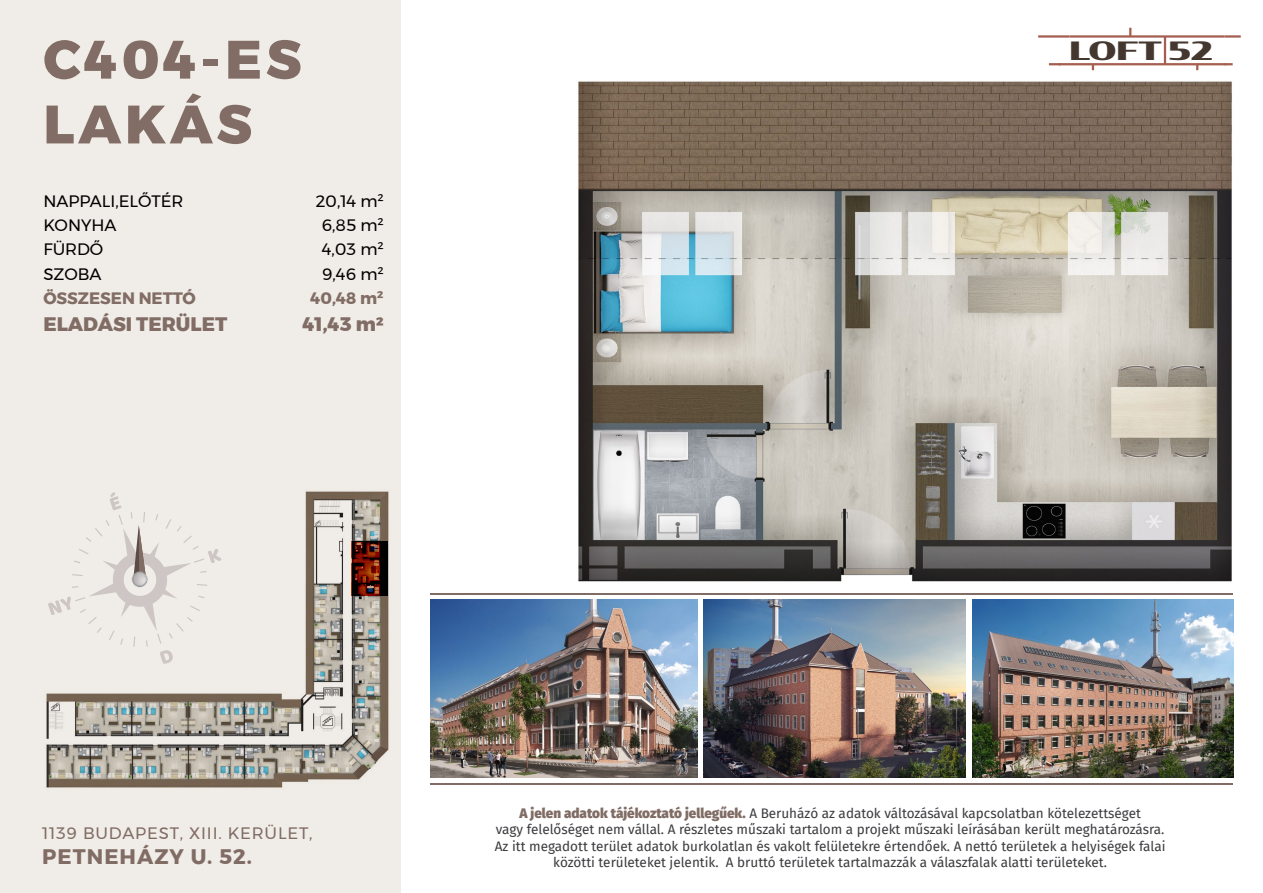
<style>
.page{position:relative;width:1263px;height:893px;background:#fff}
.page>*{position:absolute;margin:0;border:0;box-sizing:border-box;transform-origin:0 0}
.t1{font:800 54px/64.8px "Montserrat";letter-spacing:.075em;color:#816d65}
.t2{font:900 25.05px "Condor Wide";color:#43372f}
.t3{font:700 21px "Montserrat";letter-spacing:.05em;color:#806c64}
.t4{font:800 19.5px "Montserrat";color:#816d65}
.t5{font:16.5px "Montserrat";color:#000}
.t6{font:16.5px "Montserrat";letter-spacing:.05em;color:#806c64}
.t7{font:700 16.5px "Montserrat";color:#816d65}
.t8{font:13.5px/16.2px "Fira Sans";color:#3b3a3e;text-align:center}
.s1{font-weight:900;color:#806c64}
</style>
<div class="page">
<img style="left:578px;top:70px;width:654px;height:512px">
<div style="left:0;top:0;width:400px;height:893px;background:#f0ece7"></div>
<svg style="left:1129px;top:28px;width:2px;height:7px"></svg>
<hr style="left:1224px;top:35px;width:17px;height:3px;background:#a55e4f">
<svg style="left:1049px;top:63px;width:9px;height:2px"></svg>
<hr style="left:1038px;top:35px;width:31px;height:3px;background:#a55e4f">
<svg style="left:1226px;top:63px;width:7px;height:2px"></svg>
<hr style="left:1069px;top:35px;width:155px;height:3px;background:#a55e4f">
<hr style="left:1058px;top:63px;width:168px;height:2px;background:#a55e4f">
<hr style="left:1164px;top:36px;width:2px;height:28px;background:#a55e4f">
<img style="left:972px;top:599px;width:261px;height:179px">
<hr style="left:430px;top:593px;width:803px;height:1px;background:#806c64">
<hr style="left:430px;top:784px;width:803px;height:1px;background:#806c64">
<img style="left:431px;top:599px;width:266px;height:179px">
<img style="left:704px;top:599px;width:262px;height:179px">
<img style="left:46px;top:472px;width:355px;height:341px">
<svg style="left:48px;top:492px;width:173px;height:172px"></svg>
<img style="left:132px;top:572px;width:15px;height:14px">
<svg style="left:351px;top:541px;width:37px;height:55px;background:#491207"></svg>
<h1 class="t1" style="left:43px;top:27px;width:260px">C404-ES<br>LAKÁS</h1>
<p class="t5" style="left:43px;top:189px;width:142px">NAPPALI,ELŐTÉR</p>
<p class="t5" style="left:316px;top:189px;width:69px">20,14 m²</p>
<p class="t5" style="left:43px;top:213px;width:75px">KONYHA</p>
<p class="t5" style="left:322px;top:213px;width:63px">6,85 m²</p>
<p class="t5" style="left:43px;top:237px;width:61px">FÜRDŐ</p>
<p class="t5" style="left:322px;top:237px;width:63px">4,03 m²</p>
<p class="t5" style="left:43px;top:261px;width:60px">SZOBA</p>
<p class="t5" style="left:322px;top:261px;width:63px">9,46 m²</p>
<p class="t7" style="left:43px;top:284px;width:154px">ÖSSZESEN NETTÓ</p>
<p class="t7" style="left:310px;top:284px;width:75px">40,48 m²</p>
<h3 class="t4" style="left:43px;top:308px;width:185px">ELADÁSI TERÜLET</h3>
<h3 class="t4" style="left:303px;top:308px;width:82px">41,43 m2</h3>
<h2 class="t2" style="left:1069px;top:33px;width:145px">LOFT 52</h2>
<p class="t6" style="left:42px;top:821px;width:272px">1139 BUDAPEST, XIII. KERÜLET,</p>
<h3 class="t3" style="left:42px;top:840px;width:211px">PETNEHÁZY U. 52.</h3>
<p class="t8" style="left:495px;top:805px;width:672px"><span class="s1">A jelen adatok tájékoztató jellegűek.</span> A Beruházó az adatok változásával kapcsolatban kötelezettséget<br>vagy felelőséget nem vállal. A részletes műszaki tartalom a projekt műszaki leírásában került meghatározásra.<br>Az itt megadott terület adatok burkolatlan és vakolt felületekre értendőek. A nettó területek a helyiségek falai közötti területeket jelentik. A bruttó területek tartalmazzák a válaszfalak alatti területeket.</p>
</div>
